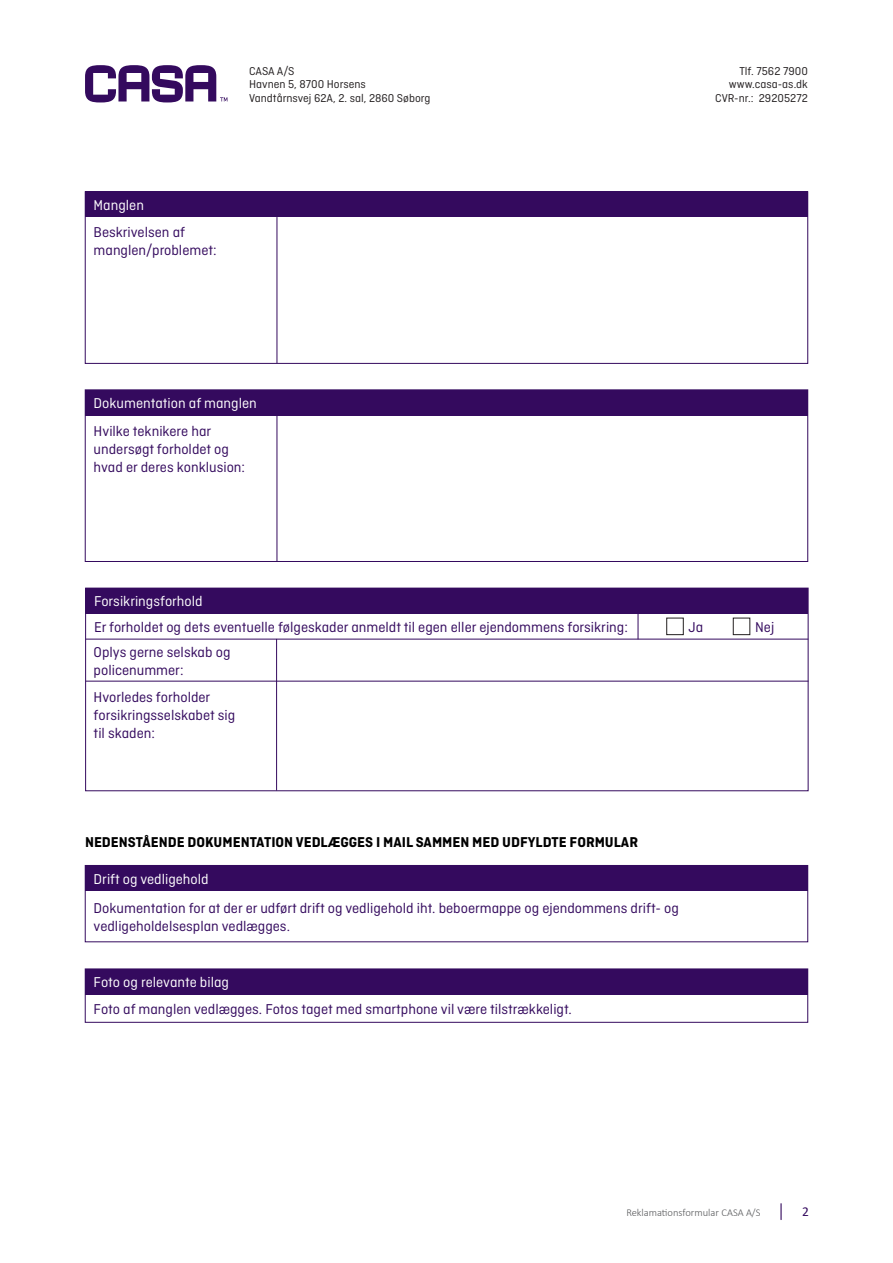
<style>
.page{position:relative;width:893px;height:1263px;background:#fff}
.page>*{position:absolute;margin:0;border:0;box-sizing:border-box;transform-origin:0 0}
.t1{font:15px "Ciutadella";color:#340a5e}
.t2{font:15px "Ciutadella";color:#fff}
.t3{font:700 15px "Ciutadella";color:#000}
.t4{font:13.5px "Calibri";color:#340a5e}
.t5{font:12px/13.5px "Ciutadella";color:#231f20}
.t6{font:300 10.5px "Calibri";color:#57585a}
</style>
<div class="page">
<svg style="left:85px;top:66px;width:142px;height:36px"></svg>
<svg style="left:780px;top:1204px;width:2px;height:15px"></svg>
<div style="left:85px;top:192px;width:723px;height:25px;background:#340a5e"></div>
<div style="left:85px;top:390px;width:723px;height:25px;background:#340a5e"></div>
<hr style="left:277px;top:217px;width:1px;height:146px;background:#340a5e">
<hr style="left:277px;top:415px;width:1px;height:146px;background:#340a5e">
<div style="left:85px;top:588px;width:723px;height:26px;background:#340a5e"></div>
<hr style="left:86px;top:639px;width:722px;height:1px;background:#340a5e">
<svg style="left:638px;top:614px;width:1px;height:25px"></svg>
<hr style="left:276px;top:639px;width:1px;height:151px;background:#340a5e">
<div style="left:666px;top:618px;width:18px;height:17px;border:1px solid #231f20"></div>
<div style="left:733px;top:618px;width:17px;height:17px;border:1px solid #231f20"></div>
<hr style="left:86px;top:681px;width:722px;height:1px;background:#340a5e">
<div style="left:85px;top:865px;width:723px;height:26px;background:#340a5e"></div>
<div style="left:85px;top:969px;width:723px;height:25px;background:#340a5e"></div>
<div style="left:85px;top:192px;width:723px;height:172px;border:1px solid #340a5e"></div>
<div style="left:85px;top:390px;width:723px;height:172px;border:1px solid #340a5e"></div>
<div style="left:85px;top:588px;width:723px;height:203px;border:1px solid #340a5e"></div>
<div style="left:85px;top:865px;width:723px;height:77px;border:1px solid #340a5e"></div>
<div style="left:85px;top:969px;width:723px;height:53px;border:1px solid #340a5e"></div>
<p class="t5" style="left:249px;top:64px;width:183px">CASA A/S<br>Havnen 5, 8700 Horsens<br>Vandtårnsvej 62A, 2. sal, 2860 Søborg</p>
<p class="t5" style="left:715px;top:64px;width:94px;text-align:right">Tlf. 7562 7900 www.casa-as.dk<br>CVR-nr.: 29205272</p>
<p class="t2" style="left:94px;top:197px;width:52px">Manglen</p>
<p class="t1" style="left:94px;top:224px;width:93px">Beskrivelsen af</p>
<p class="t1" style="left:94px;top:242px;width:125px">manglen/problemet:</p>
<p class="t2" style="left:94px;top:395px;width:165px">Dokumentation af manglen</p>
<p class="t1" style="left:94px;top:423px;width:119px">Hvilke teknikere har</p>
<p class="t1" style="left:94px;top:441px;width:137px">undersøgt forholdet og</p>
<p class="t1" style="left:94px;top:459px;width:153px">hvad er deres konklusion:</p>
<p class="t2" style="left:94px;top:593px;width:110px">Forsikringsforhold</p>
<p class="t1" style="left:94px;top:644px;width:138px">Oplys gerne selskab og</p>
<p class="t1" style="left:94px;top:662px;width:91px">policenummer:</p>
<p class="t1" style="left:94px;top:689px;width:118px">Hvorledes forholder</p>
<p class="t1" style="left:94px;top:707px;width:143px">forsikringsselskabet sig</p>
<p class="t1" style="left:94px;top:725px;width:63px">til skaden:</p>
<p class="t1" style="left:94px;top:619px;width:535px">Er forholdet og dets eventuelle følgeskader anmeldt til egen eller ejendommens forsikring:</p>
<p class="t1" style="left:688px;top:619px;width:16px">Ja</p>
<p class="t1" style="left:755px;top:619px;width:21px">Nej</p>
<p class="t3" style="left:85px;top:833px;width:554px">NEDENSTÅENDE DOKUMENTATION VEDLÆGGES I MAIL SAMMEN MED UDFYLDTE FORMULAR</p>
<p class="t2" style="left:94px;top:870px;width:117px">Drift og vedligehold</p>
<p class="t1" style="left:94px;top:900px;width:587px">Dokumentation for at der er udført drift og vedligehold iht. beboermappe og ejendommens drift- og</p>
<p class="t1" style="left:94px;top:918px;width:198px">vedligeholdelsesplan vedlægges.</p>
<p class="t2" style="left:94px;top:974px;width:137px">Foto og relevante bilag</p>
<p class="t1" style="left:94px;top:1000px;width:480px">Foto af manglen vedlægges. Fotos taget med smartphone vil være tilstrækkeligt.</p>
<p class="t6" style="left:626px;top:1206px;width:136px">Reklamationsformular CASA A/S</p>
<p class="t4" style="left:802px;top:1202px;width:8px">2</p>
</div>
